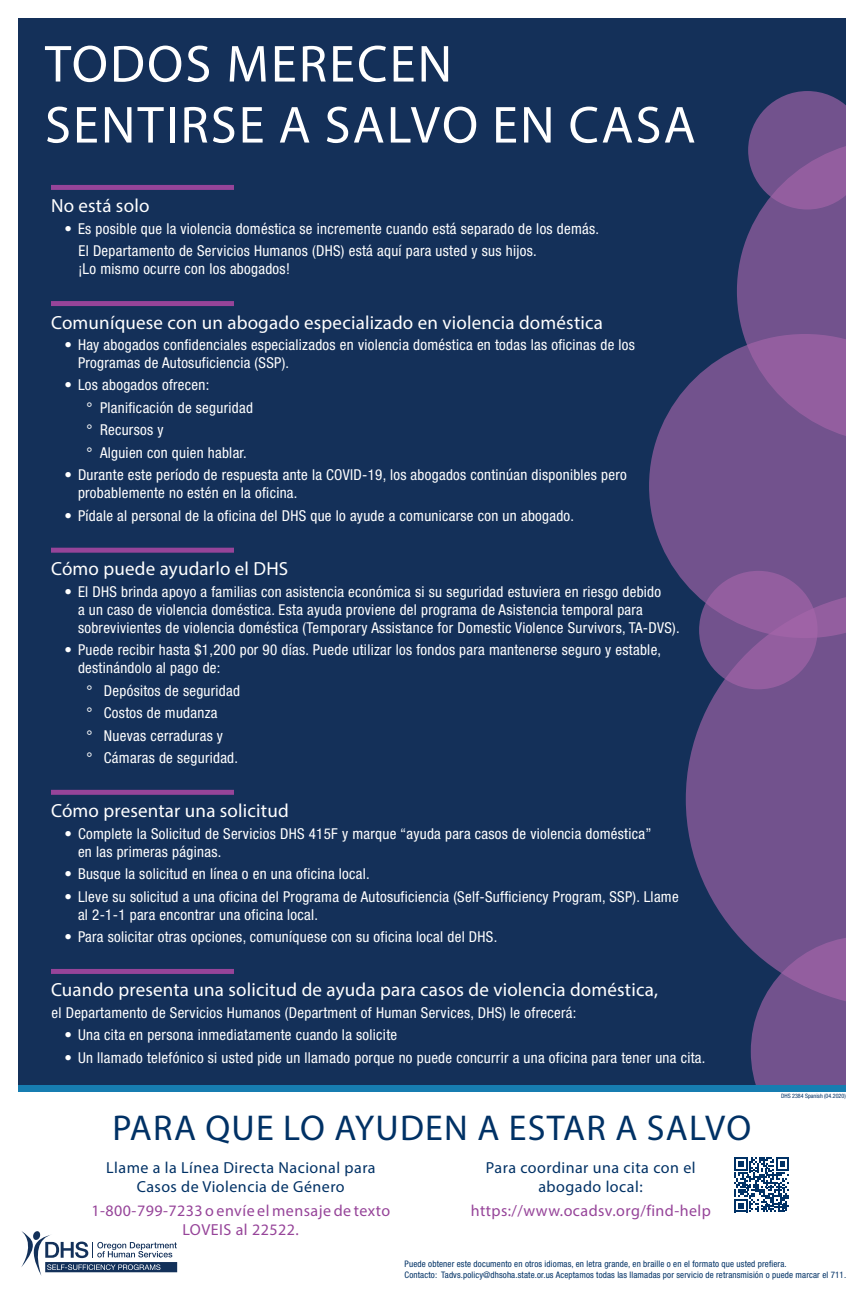
<style>
.page{position:relative;width:864px;height:1296px;background:#fff}
.page>*{position:absolute;margin:0;border:0;box-sizing:border-box;transform-origin:0 0}
.t1{font:52.5px/61px "Myriad Pro";letter-spacing:.04em;color:#fff}
.t2{font:36px "Myriad Pro";letter-spacing:.035em;color:#003165}
.t3{font:19px "Myriad Pro";letter-spacing:.01em;color:#fff}
.t4{font:16px/19.2px "Myriad Pro";letter-spacing:.03em;color:#003165;text-align:center}
.t5{font:16px/19.2px "Myriad Pro";letter-spacing:.03em;color:#964499;text-align:center}
.t6{font:condensed 15px/22.5px "Helvetica Neue LT Std";letter-spacing:.02em;color:#fff}
.t7{font:condensed 9px/10.8px "Helvetica Neue LT Std";letter-spacing:.015em;color:#003165}
.t8{font:condensed 6px "Helvetica Neue LT Std";color:#003165}
</style>
<div class="page">
<div style="left:18px;top:18px;width:830px;height:1071px;background:#143059"></div>
<svg style="left:737px;top:91px;width:109px;height:243px;background:#694e88"></svg>
<svg style="left:649px;top:334px;width:197px;height:256px;background:#6b4f89"></svg>
<svg style="left:686px;top:590px;width:160px;height:346px;background:#6e508a"></svg>
<div style="left:18px;top:1085px;width:846px;height:7px;background:#177db1"></div>
<div style="left:846px;top:0;width:18px;height:1296px;background:#fff"></div>
<svg style="left:21px;top:1231px;width:156px;height:45px"></svg>
<div style="left:51px;top:185px;width:183px;height:5px;background:#964499"></div>
<div style="left:51px;top:301px;width:183px;height:5px;background:#964499"></div>
<div style="left:51px;top:548px;width:183px;height:5px;background:#964499"></div>
<div style="left:51px;top:790px;width:183px;height:5px;background:#964499"></div>
<div style="left:51px;top:969px;width:183px;height:5px;background:#964499"></div>
<svg style="left:734px;top:936px;width:112px;height:276px"></svg>
<h1 class="t1" style="left:45px;top:33px;width:652px">TODOS MERECEN<br>SENTIRSE A SALVO EN CASA</h1>
<p class="t3" style="left:51px;top:194px;width:100px">No está solo</p>
<p class="t6" style="left:78px;top:217px;width:522px;text-indent:-14px">• Es posible que la violencia doméstica se incremente cuando está separado de los demás.<br>El Departamento de Servicios Humanos (DHS) está aquí para usted y sus hijos.</p>
<p class="t6" style="left:78px;top:258px;width:213px">¡Lo mismo ocurre con los abogados!</p>
<p class="t3" style="left:51px;top:310px;width:554px">Comuníquese con un abogado especializado en violencia doméstica</p>
<p class="t6" style="left:78px;top:335px;width:558px;line-height:18px;text-indent:-14px">• Hay abogados confidenciales especializados en violencia doméstica en todas las oficinas de los<br>Programas de Autosuficiencia (SSP).</p>
<p class="t6" style="left:87px;top:374px;width:168px;text-indent:-22px">• Los abogados ofrecen:<br>° Planificación de seguridad ° Recursos y<br>° Alguien con quien hablar.</p>
<p class="t6" style="left:78px;top:466px;width:550px;line-height:18px;text-indent:-14px">• Durante este período de respuesta ante la COVID-19, los abogados continúan disponibles pero probablemente no estén en la oficina.</p>
<p class="t6" style="left:65px;top:504px;width:511px">• Pídale al personal de la oficina del DHS que lo ayude a comunicarse con un abogado.</p>
<p class="t3" style="left:51px;top:557px;width:239px">Cómo puede ayudarlo el DHS</p>
<p class="t6" style="left:78px;top:582px;width:603px;line-height:18px;text-indent:-14px">• El DHS brinda apoyo a familias con asistencia económica si su seguridad estuviera en riesgo debido<br>a un caso de violencia doméstica. Esta ayuda proviene del programa de Asistencia temporal para sobrevivientes de violencia doméstica (Temporary Assistance for Domestic Violence Survivors, TA-DVS).</p>
<p class="t6" style="left:78px;top:641px;width:585px;line-height:18px;text-indent:-14px">• Puede recibir hasta $1,200 por 90 días. Puede utilizar los fondos para mantenerse seguro y estable, destinándolo al pago de:</p>
<p class="t6" style="left:87px;top:679px;width:155px">° Depósitos de seguridad ° Costos de mudanza<br>° Nuevas cerraduras y<br>° Cámaras de seguridad.</p>
<p class="t3" style="left:51px;top:799px;width:239px">Cómo presentar una solicitud</p>
<p class="t6" style="left:78px;top:824px;width:575px;line-height:18px;text-indent:-14px">• Complete la Solicitud de Servicios DHS 415F y marque “ayuda para casos de violencia doméstica” en las primeras páginas.</p>
<p class="t6" style="left:65px;top:862px;width:307px">• Busque la solicitud en línea o en una oficina local.</p>
<p class="t6" style="left:78px;top:887px;width:602px;line-height:18px;text-indent:-14px">• Lleve su solicitud a una oficina del Programa de Autosuficiencia (Self-Sufficiency Program, SSP). Llame al 2-1-1 para encontrar una oficina local.</p>
<p class="t6" style="left:65px;top:925px;width:434px">• Para solicitar otras opciones, comuníquese con su oficina local del DHS.</p>
<p class="t3" style="left:51px;top:978px;width:609px">Cuando presenta una solicitud de ayuda para casos de violencia doméstica,</p>
<p class="t6" style="left:52px;top:1001px;width:526px">el Departamento de Servicios Humanos (Department of Human Services, DHS) le ofrecerá:</p>
<p class="t6" style="left:65px;top:1024px;width:334px">• Una cita en persona inmediatamente cuando la solicite</p>
<p class="t6" style="left:65px;top:1046px;width:643px">• Un llamado telefónico si usted pide un llamado porque no puede concurrir a una oficina para tener una cita.</p>
<h2 class="t2" style="left:113px;top:1106px;width:640px">PARA QUE LO AYUDEN A ESTAR A SALVO</h2>
<p class="t4" style="left:106px;top:1157px;width:271px">Llame a la Línea Directa Nacional para<br>Casos de Violencia de Género</p>
<p class="t5" style="left:91px;top:1200px;width:300px">1-800-799-7233 o envíe el mensaje de texto<br>LOVEIS al 22522.</p>
<p class="t4" style="left:486px;top:1157px;width:211px">Para coordinar una cita con el abogado local:</p>
<p class="t5" style="left:471px;top:1200px;width:242px">https://www.ocadsv.org/find-help</p>
<p class="t8" style="left:781px;top:1093px;width:66px">DHS 2384 Spanish (04.2020)</p>
<p class="t7" style="left:405px;top:1259px;width:443px">Puede obtener este documento en otros idiomas, en letra grande, en braille o en el formato que usted prefiera.<br>Contacto: Tadvs.policy@dhsoha.state.or.us Aceptamos todas las llamadas por servicio de retransmisión o puede marcar el 711.</p>
</div>
